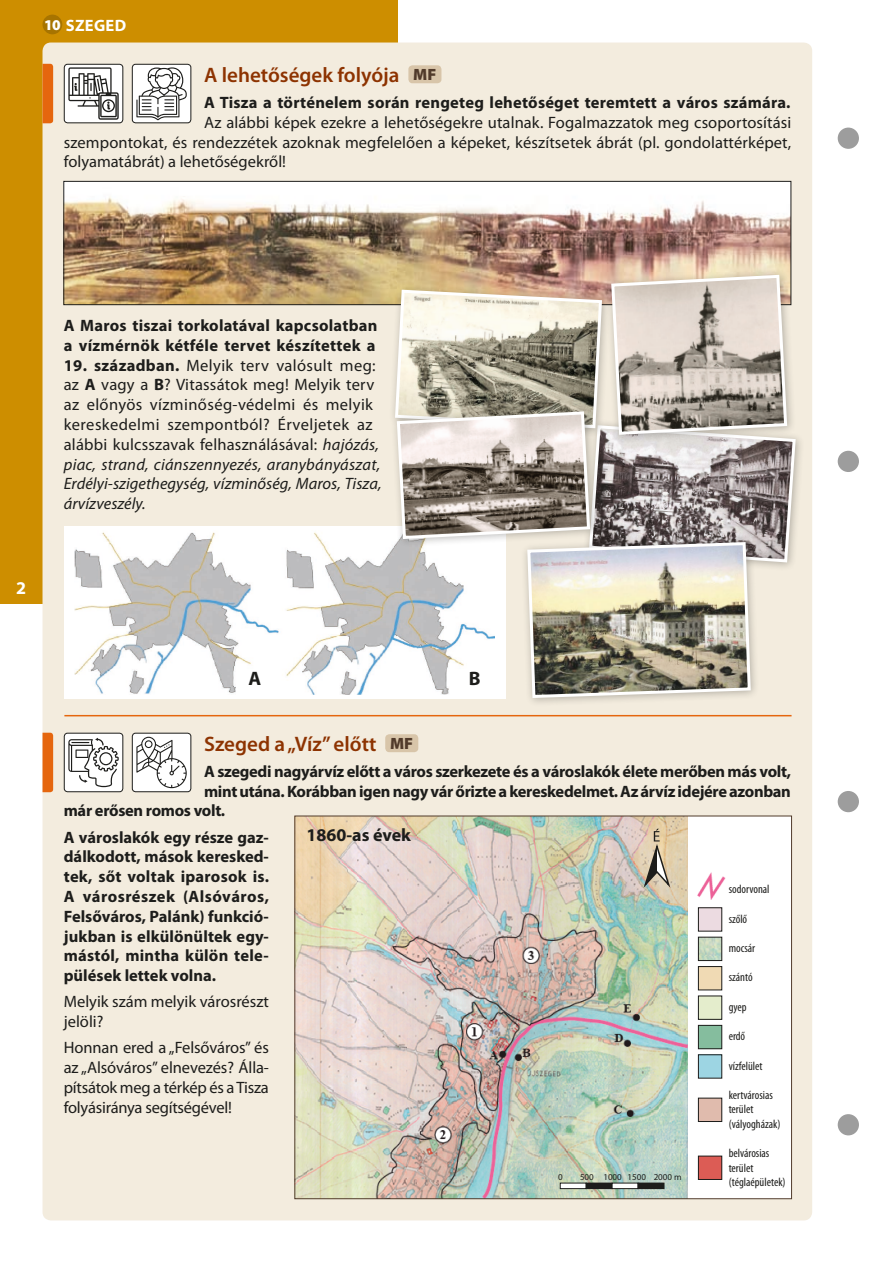
<style>
.page{position:relative;width:893px;height:1263px;background:#fff}
.page>*{position:absolute;margin:0;border:0;box-sizing:border-box;transform-origin:0 0}
.Feladat_cím{font:600 21px "Myriad Pro";color:#8d3301}
.Szöveg___1_5_mm{font:700 19.5px "Myriad Pro";color:#1d1d1b}
.t1{font:700 18px "Myriad Pro";color:#1d1d1b}
.t2{font:700 18px "Myriad Pro";color:#fff}
.Szöveg___1_5_mm-2{font:16.5px/19.8px "Myriad Pro";letter-spacing:.01em;color:#1d1d1b}
.Szöveg___1_5_mm-3{font:700 16.5px/19.8px "Myriad Pro";color:#1d1d1b;text-align:justify}
.Szöveg___1_5_mm-4{font:700 16.5px "Myriad Pro";letter-spacing:-.02em;color:#1d1d1b}
.Fejléc{font:700 16.5px "Myriad Pro";letter-spacing:.02em;color:#fff}
.t3{font:900 16.35px "Myriad Pro";color:#513b2b}
.t4{font:condensed 12px/14.4px "Myriad Pro";color:#1d1d1b}
.t5{font:9px "Myriad Pro";color:#1d1d1b}
.s1{font-weight:900;font-size:15px}
.s2{font-weight:700}
.s3{font-style:italic}
</style>
<div class="page">
<div style="left:0;top:0;width:398px;height:604px;background:#cd8e00"></div>
<div style="left:43px;top:15px;width:19px;height:19px;background:#a77400;border-radius:50%"></div>
<div style="left:43px;top:43px;width:769px;height:1177px;background:#f3ecde;border-radius:9px"></div>
<div style="left:838px;top:451px;width:21px;height:21px;background:#9d9d9d;border-radius:50%"></div>
<div style="left:838px;top:128px;width:21px;height:21px;background:#9d9d9d;border-radius:50%"></div>
<div style="left:838px;top:1114px;width:21px;height:21px;background:#9d9d9d;border-radius:50%"></div>
<div style="left:838px;top:791px;width:21px;height:21px;background:#9d9d9d;border-radius:50%"></div>
<div style="left:385px;top:734px;width:33px;height:18px;background:#d8c5a9;border-radius:4px"></div>
<div style="left:408px;top:65px;width:33px;height:18px;background:#d8c5a9;border-radius:4px"></div>
<svg style="left:43px;top:733px;width:10px;height:59px"></svg>
<svg style="left:43px;top:64px;width:10px;height:59px"></svg>
<hr style="left:64px;top:715px;width:727px;height:1px;background:#e5660e">
<div style="left:132px;top:733px;width:59px;height:59px;background:#fff;border-radius:3px"></div>
<svg style="left:136px;top:737px;width:51px;height:51px"></svg>
<div style="left:132px;top:733px;width:59px;height:59px;border:1px solid #1d1d1b;border-radius:3px"></div>
<div style="left:64px;top:64px;width:59px;height:59px;background:#fff;border-radius:3px"></div>
<svg style="left:68px;top:67px;width:51px;height:53px"></svg>
<div style="left:64px;top:64px;width:59px;height:59px;border:1px solid #1d1d1b;border-radius:3px"></div>
<img style="left:66px;top:183px;width:723px;height:120px">
<div style="left:64px;top:181px;width:727px;height:124px;border:1px solid #1d1d1b"></div>
<div style="left:583px;top:419px;width:222px;height:153px;background:#1d1d1b;opacity:.3"></div>
<div style="left:64px;top:526px;width:442px;height:173px;background:#fff"></div>
<img style="left:75px;top:532px;width:318px;height:162px">
<div style="left:295px;top:816px;width:496px;height:383px;background:#fff"></div>
<img style="left:296px;top:818px;width:391px;height:379px">
<img style="left:697px;top:872px;width:29px;height:28px">
<div style="left:698px;top:908px;width:24px;height:23px;background:#ecdbe1"></div>
<div style="left:698px;top:907px;width:24px;height:24px;border:1px solid #1d1d1b"></div>
<img style="left:700px;top:939px;width:20px;height:20px">
<div style="left:698px;top:937px;width:24px;height:24px;border:1px solid #1d1d1b"></div>
<div style="left:698px;top:966px;width:24px;height:24px;background:#f0dab4"></div>
<div style="left:698px;top:966px;width:24px;height:24px;border:1px solid #1d1d1b"></div>
<div style="left:698px;top:996px;width:24px;height:23px;background:#e4edcc"></div>
<div style="left:698px;top:1025px;width:24px;height:24px;background:#85bd9e"></div>
<div style="left:698px;top:1025px;width:24px;height:24px;border:1px solid #1d1d1b"></div>
<div style="left:698px;top:1055px;width:24px;height:23px;background:#9dd5e3"></div>
<div style="left:698px;top:1054px;width:24px;height:24px;border:1px solid #1d1d1b"></div>
<div style="left:698px;top:1098px;width:24px;height:23px;background:#e0bbad"></div>
<div style="left:698px;top:1098px;width:24px;height:24px;border:1px solid #1d1d1b"></div>
<div style="left:698px;top:1156px;width:24px;height:23px;background:#dc5c55"></div>
<div style="left:698px;top:1156px;width:24px;height:24px;border:1px solid #1d1d1b"></div>
<svg style="left:642px;top:829px;width:30px;height:62px;background:#c0b199"></svg>
<div style="left:560px;top:1183px;width:26px;height:5px;background:#fff"></div>
<div style="left:560px;top:1183px;width:26px;height:6px;border:1px solid #1d1d1b"></div>
<div style="left:586px;top:1183px;width:26px;height:5px;background:#1d1d1b"></div>
<div style="left:586px;top:1183px;width:26px;height:6px;border:1px solid #1d1d1b"></div>
<div style="left:612px;top:1183px;width:26px;height:5px;background:#fff"></div>
<div style="left:612px;top:1183px;width:26px;height:6px;border:1px solid #1d1d1b"></div>
<div style="left:638px;top:1183px;width:26px;height:5px;background:#1d1d1b"></div>
<div style="left:638px;top:1183px;width:26px;height:6px;border:1px solid #1d1d1b"></div>
<div style="left:521px;top:536px;width:239px;height:171px;background:#1d1d1b;opacity:.3"></div>
<div style="left:132px;top:64px;width:59px;height:59px;background:#fff;border-radius:3px"></div>
<svg style="left:136px;top:67px;width:51px;height:53px"></svg>
<div style="left:132px;top:64px;width:59px;height:59px;border:1px solid #1d1d1b;border-radius:3px"></div>
<div style="left:64px;top:733px;width:59px;height:59px;background:#fff;border-radius:3px"></div>
<svg style="left:68px;top:738px;width:51px;height:49px"></svg>
<div style="left:64px;top:733px;width:59px;height:59px;border:1px solid #1d1d1b;border-radius:3px"></div>
<div style="left:605px;top:268px;width:191px;height:176px;background:#1d1d1b;opacity:.3"></div>
<img style="left:393px;top:273px;width:404px;height:426px">
<p class="Fejléc" style="left:44px;top:16px;width:84px"><span class="s1">10</span> SZEGED</p>
<p class="Feladat_cím" style="left:204px;top:63px;width:197px">A lehetőségek folyója</p>
<p class="t3" style="left:413px;top:65px;width:25px">MF</p>
<p class="Szöveg___1_5_mm-3" style="left:204px;top:93px;width:588px">A Tisza a történelem során rengeteg lehetőséget teremtett a város számára.</p>
<p class="Szöveg___1_5_mm-2" style="left:204px;top:113px;width:589px">Az alábbi képek ezekre a lehetőségekre utalnak. Fogalmazzatok meg csoportosítási</p>
<p class="Szöveg___1_5_mm-2" style="left:64px;top:132px;width:729px">szempontokat, és rendezzétek azoknak megfelelően a képeket, készítsetek ábrát (pl. gondolattérképet,</p>
<p class="Szöveg___1_5_mm-2" style="left:64px;top:152px;width:224px">folyamatábrát) a lehetőségekről!</p>
<p class="t2" style="left:16px;top:577px;width:11px">2</p>
<p class="Szöveg___1_5_mm-3" style="left:64px;top:316px;width:315px">A Maros tiszai torkolatával kapcsolatban a vízmérnök kétféle tervet készítettek a</p>
<p class="Szöveg___1_5_mm-2" style="left:64px;top:356px;width:319px"><span class="s2">19. században.</span> Melyik terv valósult meg: az <span class="s2">A</span> vagy a <span class="s2">B</span>? Vitassátok meg! Melyik terv az előnyös vízminőség-védelmi és melyik kereskedelmi szempontból? Érveljetek az alábbi kulcsszavak felhasználásával: <span class="s3">hajózás, piac, strand, ciánszennyezés, aranybányászat, Erdélyi-szigethegység, vízminőség, Maros, Tisza, árvízveszély.</span></p>
<p class="Szöveg___1_5_mm" style="left:248px;top:667px;width:14px">A</p>
<p class="Szöveg___1_5_mm" style="left:469px;top:667px;width:13px">B</p>
<p class="Feladat_cím" style="left:204px;top:732px;width:174px">Szeged a „Víz” előtt</p>
<p class="t3" style="left:390px;top:734px;width:25px">MF</p>
<p class="Szöveg___1_5_mm-4" style="left:204px;top:762px;width:588px">A szegedi nagyárvíz előtt a város szerkezete és a városlakók élete merőben más volt,</p>
<p class="Szöveg___1_5_mm-4" style="left:204px;top:782px;width:588px">mint utána. Korábban igen nagy vár őrizte a kereskedelmet. Az árvíz idejére azonban</p>
<p class="Szöveg___1_5_mm-4" style="left:64px;top:802px;width:163px">már erősen romos volt.</p>
<p class="Szöveg___1_5_mm-3" style="left:64px;top:827px;width:207px">A városlakók egy része gaz&shy;dálkodott, mások keresked&shy;tek, sőt voltak iparosok is.<br>A városrészek (Alsóváros, Felsőváros, Palánk) funkció&shy;jukban is elkülönültek egy&shy;mástól, mintha külön tele&shy;pülések lettek volna.</p>
<p class="Szöveg___1_5_mm-2" style="left:64px;top:992px;width:207px">Melyik szám melyik városrészt jelöli?</p>
<p class="Szöveg___1_5_mm-2" style="left:64px;top:1038px;width:207px;text-align:justify">Honnan ered a „Felsőváros” és az „Alsóváros” elnevezés? Álla&shy;pítsátok meg a térkép és a Tisza folyásiránya segítségével!</p>
<p class="t1" style="left:306px;top:825px;width:106px">1860-as évek</p>
<p class="t4" style="left:729px;top:882px;width:42px">sodorvonal</p>
<p class="t4" style="left:729px;top:912px;width:20px">szőlő</p>
<p class="t4" style="left:729px;top:941px;width:28px">mocsár</p>
<p class="t4" style="left:729px;top:970px;width:25px">szántó</p>
<p class="t4" style="left:729px;top:1000px;width:19px">gyep</p>
<p class="t4" style="left:729px;top:1029px;width:18px">erdő</p>
<p class="t4" style="left:729px;top:1059px;width:35px">vízfelület</p>
<p class="t4" style="left:729px;top:1088px;width:53px">kertvárosias terület (vályogházak)</p>
<p class="t4" style="left:729px;top:1146px;width:58px">belvárosias terület (téglaépületek)</p>
<p class="t5" style="left:558px;top:1172px;width:6px">0</p>
<p class="t5" style="left:580px;top:1172px;width:103px">500 1000 1500 2000 m</p>
</div>
